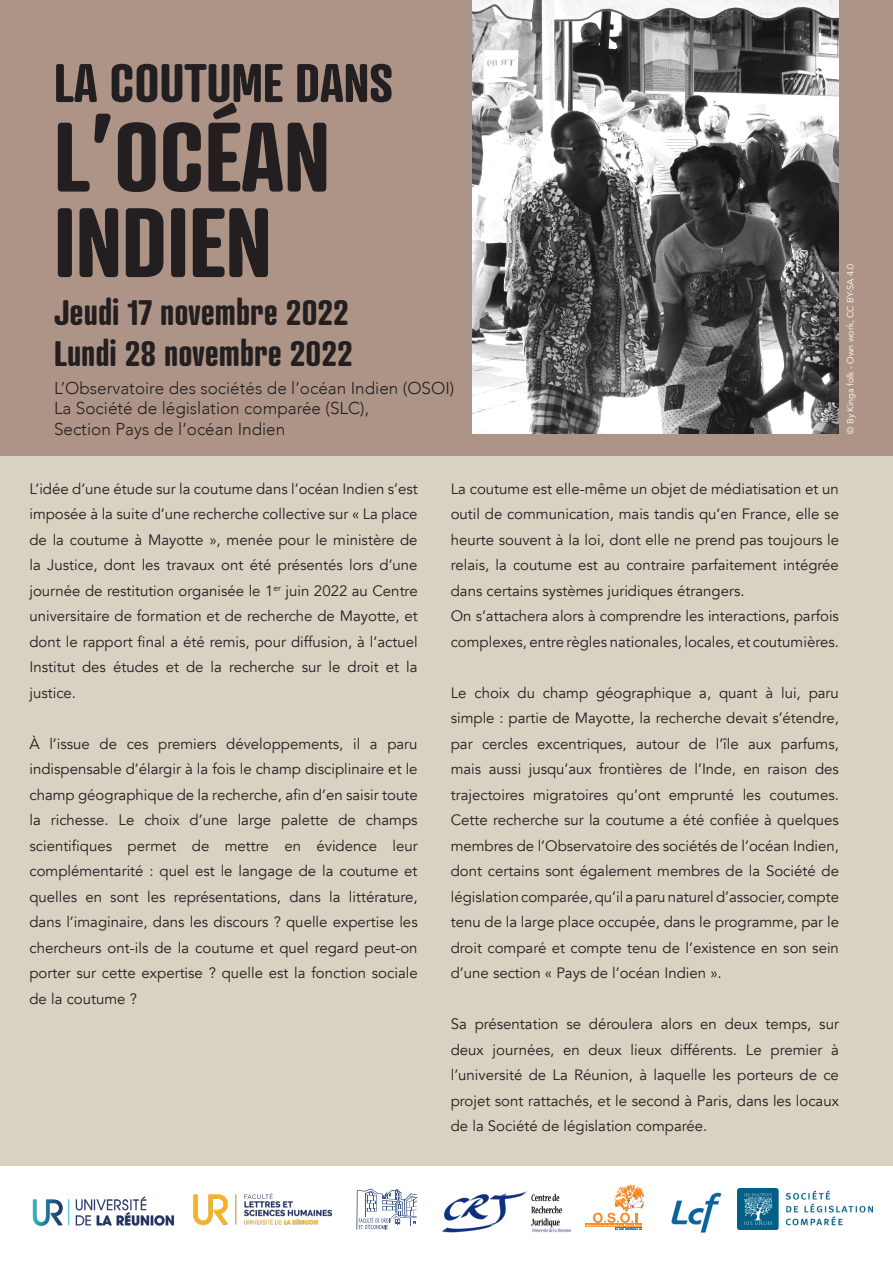
<style>
.page{position:relative;width:893px;height:1263px;background:#fff}
.page>*{position:absolute;margin:0;border:0;box-sizing:border-box;transform-origin:0 0}
.t1{font:700 95.1px/85.5px "Atrament";color:#231f20}
.t2{font:700 52.5px "Atrament";color:#231f20}
.t3{font:700 34.35px "Atrament";color:#231f20}
.t4{font:300 17.1px "Avenir";color:#231f20}
.t5{font:15px/25.5px "Avenir";color:#231f20;text-align:justify}
.t6{font:9px "Avenir";color:#fff}
</style>
<div class="page">
<div style="left:0;top:455px;width:893px;height:711px;background:#d9d1c1"></div>
<div style="left:0;top:0;width:893px;height:455px;background:#ad9487"></div>
<img style="left:472px;top:0;width:367px;height:434px">
<img style="left:442px;top:1192px;width:129px;height:41px">
<img style="left:737px;top:1188px;width:135px;height:42px">
<img style="left:672px;top:1192px;width:50px;height:41px">
<hr style="left:615px;top:1227px;width:27px;height:3px;background:#007cc2">
<svg style="left:586px;top:1184px;width:58px;height:45px"></svg>
<img style="left:32px;top:1196px;width:142px;height:30px">
<svg style="left:356px;top:1188px;width:62px;height:41px"></svg>
<img style="left:193px;top:1193px;width:140px;height:33px">
<p class="t2" style="left:54px;top:50px;width:341px">LA COUTUME DANS</p>
<p class="t1" style="left:54px;top:112px;width:278px">L’OCÉAN<br>INDIEN</p>
<p class="t3" style="left:54px;top:291px;width:296px">Jeudi 17 novembre 2022</p>
<p class="t3" style="left:54px;top:332px;width:300px">Lundi 28 novembre 2022</p>
<p class="t4" style="left:54px;top:378px;width:402px">L’Observatoire des sociétés de l’océan Indien (OSOI)</p>
<p class="t4" style="left:54px;top:398px;width:317px">La Société de législation comparée (SLC),</p>
<p class="t4" style="left:54px;top:419px;width:233px">Section Pays de l’océan Indien</p>
<p class="t6" style="left:845px;top:434px;width:172px;rotate:-90deg">© By Kinga folk - Own work, CC BY-SA 4.0</p>
<p class="t5" style="left:29px;top:476px;width:390px">L’idée d’une étude sur la coutume dans l’océan Indien s’est imposée à la suite d’une recherche collective sur « La place de la coutume à Mayotte », menée pour le ministère de la Justice, dont les travaux ont été présentés lors d’une journée de restitution organisée le 1<sup>er</sup> juin 2022 au Centre universitaire de formation et de recherche de Mayotte, et dont le rapport final a été remis, pour diffusion, à l’actuel Institut des études et de la recherche sur le droit et la justice.</p>
<p class="t5" style="left:29px;top:731px;width:390px">À l’issue de ces premiers développements, il a paru indispensable d’élargir à la fois le champ disciplinaire et le champ géographique de la recherche, afin d’en saisir toute</p>
<p class="t5" style="left:29px;top:807px;width:390px">la richesse. Le choix d’une large palette de champs scientifiques permet de mettre en évidence leur complémentarité : quel est le langage de la coutume et quelles en sont les représentations, dans la littérature, dans l’imaginaire, dans les discours ? quelle expertise les chercheurs ont-ils de la coutume et quel regard peut-on porter sur cette expertise ? quelle est la fonction sociale de la coutume ?</p>
<p class="t5" style="left:451px;top:476px;width:390px">La coutume est elle-même un objet de médiatisation et un outil de communication, mais tandis qu’en France, elle se heurte souvent à la loi, dont elle ne prend pas toujours le relais, la coutume est au contraire parfaitement intégrée dans certains systèmes juridiques étrangers.</p>
<p class="t5" style="left:451px;top:603px;width:390px">On s’attachera alors à comprendre les interactions, parfois complexes, entre règles nationales, locales, et coutumières.</p>
<p class="t5" style="left:451px;top:680px;width:390px">Le choix du champ géographique a, quant à lui, paru simple : partie de Mayotte, la recherche devait s’étendre, par cercles excentriques, autour de l’île aux parfums, mais aussi jusqu’aux frontières de l’Inde, en raison des trajectoires migratoires qu’ont emprunté les coutumes.<br>Cette recherche sur la coutume a été confiée à quelques membres de l’Observatoire des sociétés de l’océan Indien, dont certains sont également membres de la Société de législation comparée, qu’il a paru naturel d’associer, compte tenu de la large place occupée, dans le programme, par le droit comparé et compte tenu de l’existence en son sein d’une section « Pays de l’océan Indien ».</p>
<p class="t5" style="left:451px;top:1011px;width:390px">Sa présentation se déroulera alors en deux temps, sur deux journées, en deux lieux différents. Le premier à l’université de La Réunion, à laquelle les porteurs de ce projet sont rattachés, et le second à Paris, dans les locaux de la Société de législation comparée.</p>
</div>
